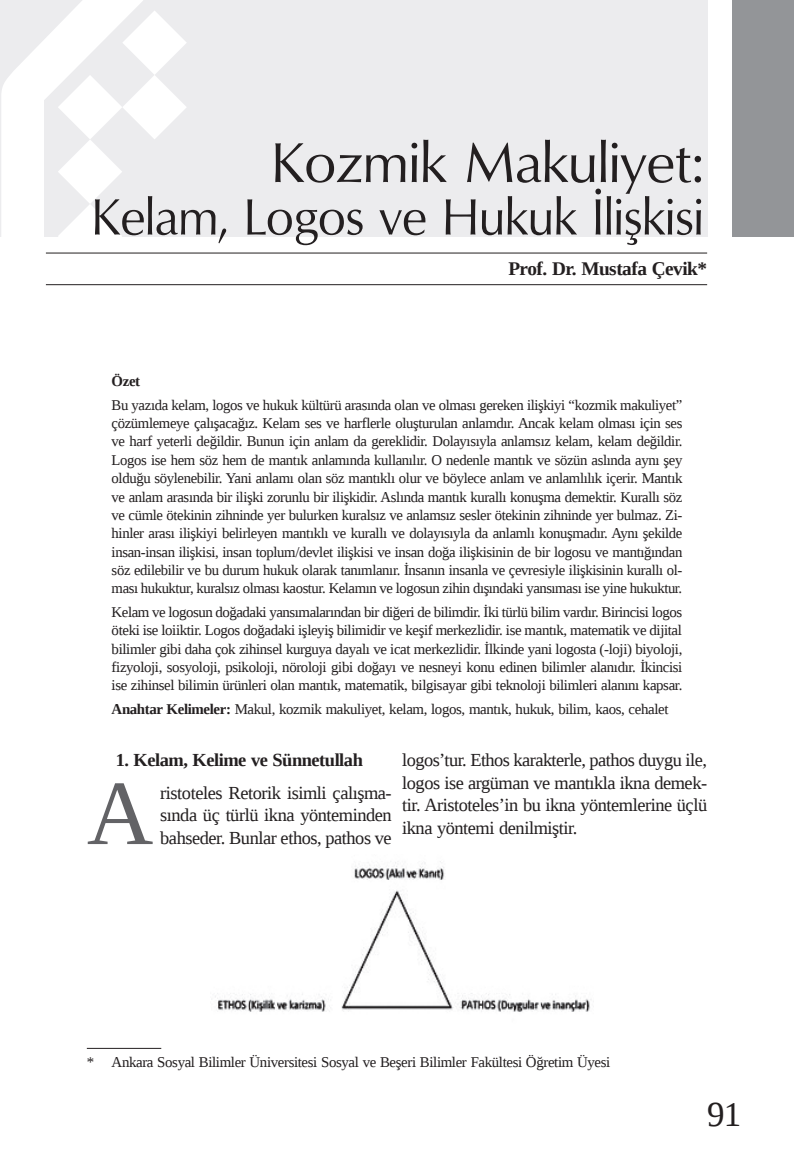
<style>
.page{position:relative;width:794px;height:1166px;background:#fff}
.page>*{position:absolute;margin:0;border:0;box-sizing:border-box;transform-origin:0 0}
.t1{font:92.05px "Liberation Serif";color:#636366}
.t2{font:57.75px "Optimum T.";letter-spacing:-.03em;color:#231f20}
.t3{font:52.5px "Optimum T.";letter-spacing:-.03em;color:#231f20;scale:.96 1}
.t4{font:35px "Liberation Serif";color:#231f20}
.t5{font:700 19.25px "Liberation Serif";letter-spacing:-.025em;color:#231f20}
.t6{font:18.38px/22.8px "Liberation Serif";letter-spacing:-.025em;color:#231f20;text-align:justify}
.t7{font:700 18.38px "Liberation Serif";letter-spacing:-.025em;color:#231f20}
.t8{font:14.88px/18.4px "Liberation Serif";letter-spacing:-.025em;color:#231f20;text-align:justify}
.t9{font:700 14.88px "Liberation Serif";color:#231f20}
.s1{font-weight:700}
</style>
<div class="page">
<div style="left:732px;top:0;width:62px;height:236px;background:#939598"></div>
<div style="left:0;top:0;width:707px;height:236px;background:#ececee"></div>
<svg style="left:1px;top:0;width:186px;height:254px"></svg>
<hr style="left:46px;top:253px;width:661px;height:1px;background:#231f20">
<hr style="left:46px;top:284px;width:661px;height:1px;background:#231f20">
<hr style="left:87px;top:1048px;width:74px;height:1px;background:#231f20">
<img style="left:215px;top:861px;width:376px;height:151px">
<h2 class="t2" style="left:270px;top:129px;width:435px">Kozmik Makuliyet:</h2>
<h3 class="t3" style="left:91px;top:186px;width:640px">Kelam, Logos ve Hukuk İlişkisi</h3>
<p class="t5" style="left:508px;top:256px;width:200px">Prof. Dr. Mustafa Çevik*</p>
<p class="t9" style="left:112px;top:371px;width:30px">Özet</p>
<p class="t8" style="left:112px;top:395px;width:572px">Bu yazıda kelam, logos ve hukuk kültürü arasında olan ve olması gereken ilişkiyi “kozmik makuliyet” çözümlemeye çalışacağız. Kelam ses ve harflerle oluşturulan anlamdır. Ancak kelam olması için ses ve harf yeterli değildir. Bunun için anlam da gereklidir. Dolayısıyla anlamsız kelam, kelam değildir.<br>Logos ise hem söz hem de mantık anlamında kullanılır. O nedenle mantık ve sözün aslında aynı şey olduğu söylenebilir. Yani anlamı olan söz mantıklı olur ve böylece anlam ve anlamlılık içerir. Mantık ve anlam arasında bir ilişki zorunlu bir ilişkidir. Aslında mantık kurallı konuşma demektir. Kurallı söz ve cümle ötekinin zihninde yer bulurken kuralsız ve anlamsız sesler ötekinin zihninde yer bulmaz. Zi&shy;hinler arası ilişkiyi belirleyen mantıklı ve kurallı ve dolayısıyla da anlamlı konuşmadır. Aynı şekilde insan-insan ilişkisi, insan toplum/devlet ilişkisi ve insan doğa ilişkisinin de bir logosu ve mantığından söz edilebilir ve bu durum hukuk olarak tanımlanır. İnsanın insanla ve çevresiyle ilişkisinin kurallı ol&shy;ması hukuktur, kuralsız olması kaostur. Kelamın ve logosun zihin dışındaki yansıması ise yine hukuktur.</p>
<p class="t8" style="left:112px;top:602px;width:572px">Kelam ve logosun doğadaki yansımalarından bir diğeri de bilimdir. İki türlü bilim vardır. Birincisi logos öteki ise loiiktir. Logos doğadaki işleyiş bilimidir ve keşif merkezlidir. ise mantık, matematik ve dijital bilimler gibi daha çok zihinsel kurguya dayalı ve icat merkezlidir. İlkinde yani logosta (-loji) biyoloji, fizyoloji, sosyoloji, psikoloji, nöroloji gibi doğayı ve nesneyi konu edinen bilimler alanıdır. İkincisi ise zihinsel bilimin ürünleri olan mantık, matematik, bilgisayar gibi teknoloji bilimleri alanını kapsar.</p>
<p class="t8" style="left:112px;top:699px;width:558px"><span class="s1">Anahtar Kelimeler:</span> Makul, kozmik makuliyet, kelam, logos, mantık, hukuk, bilim, kaos, cehalet</p>
<p class="t7" style="left:116px;top:747px;width:249px">1. Kelam, Kelime ve Sünnetullah</p>
<h1 class="t1" style="left:87px;top:754px;width:68px">A</h1>
<p class="t6" style="left:160px;top:781px;width:233px">ristoteles Retorik isimli çalışma&shy;sında üç türlü ikna yönteminden bahseder. Bunlar ethos, pathos ve</p>
<p class="t6" style="left:402px;top:748px;width:306px">logos’tur. Ethos karakterle, pathos duygu ile, logos ise argüman ve mantıkla ikna demek&shy;tir. Aristoteles’in bu ikna yöntemlerine üçlü ikna yöntemi denilmiştir.</p>
<p class="t8" style="left:87px;top:1052px;width:525px">* Ankara Sosyal Bilimler Üniversitesi Sosyal ve Beşeri Bilimler Fakültesi Öğretim Üyesi</p>
<h3 class="t4" style="left:707px;top:1092px;width:36px">91</h3>
</div>
